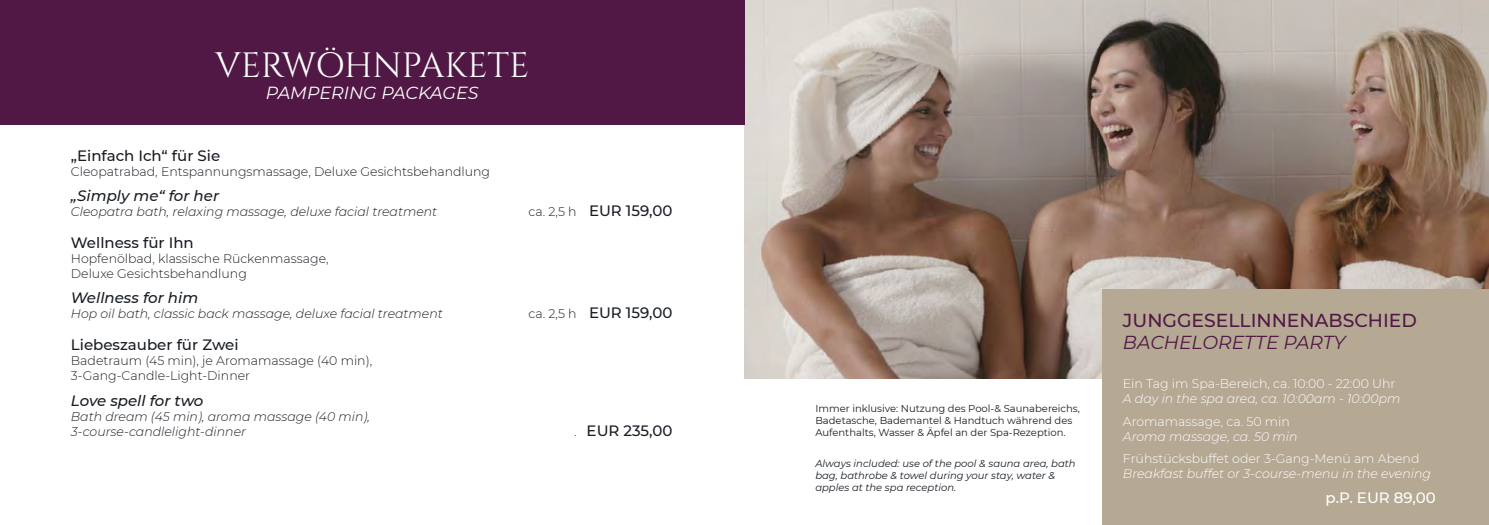
<style>
.page{position:relative;width:1489px;height:525px;background:#fff}
.page>*{position:absolute;margin:0;border:0;box-sizing:border-box;transform-origin:0 0}
.t1{font:35px "Cinzel";letter-spacing:-.005em;color:#fff}
.t2{font:500 18.75px "Montserrat";color:#511845}
.t3{font:italic 18.75px "Montserrat";color:#511845}
.t4{font:italic 17.5px "Montserrat";color:#fff}
.t5{font:500 15px "Montserrat";color:#181d24}
.t6{font:italic 500 15px "Montserrat";color:#181d24}
.t7{font:500 15px "Montserrat";color:#fff}
.t8{font:300 12.5px/15px "Montserrat";color:#181d24}
.t9{font:italic 300 12.5px/15px "Montserrat";color:#181d24}
.t10{font:italic 300 12.5px "Montserrat";color:#fff}
.t11{font:300 12.5px "Montserrat";color:#fff}
.t12{font:10px/12px "Montserrat";color:#181d24}
.t13{font:italic 10px/12px "Montserrat";color:#181d24}
.s1{font-weight:300;font-size:12.5px}
</style>
<div class="page">
<img style="left:744px;top:0;width:744px;height:379px">
<div style="left:1102px;top:289px;width:386px;height:235px;background:#b5a994"></div>
<div style="left:0;top:0;width:744px;height:124px;background:#511845"></div>
<h1 class="t1" style="left:215px;top:42px;width:316px">VERWÖHNPAKETE</h1>
<h3 class="t4" style="left:266px;top:81px;width:214px">PAMPERING PACKAGES</h3>
<p class="t5" style="left:71px;top:145px;width:151px">„Einfach Ich“ für Sie</p>
<p class="t8" style="left:71px;top:163px;width:421px">Cleopatrabad, Entspannungsmassage, Deluxe Gesichtsbehandlung</p>
<p class="t6" style="left:71px;top:185px;width:150px">„Simply me“ for her</p>
<p class="t9" style="left:71px;top:203px;width:368px">Cleopatra bath, relaxing massage, deluxe facial treatment</p>
<p class="t5" style="left:528px;top:200px;width:145px"><span class="s1">ca. 2,5 h</span> EUR 159,00</p>
<p class="t5" style="left:71px;top:232px;width:124px">Wellness für Ihn</p>
<p class="t8" style="left:71px;top:250px;width:259px">Hopfenölbad, klassische Rückenmassage,<br>Deluxe Gesichtsbehandlung</p>
<p class="t6" style="left:71px;top:287px;width:129px">Wellness for him</p>
<p class="t9" style="left:71px;top:305px;width:373px">Hop oil bath, classic back massage, deluxe facial treatment</p>
<p class="t5" style="left:528px;top:302px;width:145px"><span class="s1">ca. 2,5 h</span> EUR 159,00</p>
<p class="t5" style="left:71px;top:334px;width:169px">Liebeszauber für Zwei</p>
<p class="t8" style="left:71px;top:353px;width:303px">Badetraum (45 min), je Aromamassage (40 min),<br>3-Gang-Candle-Light-Dinner</p>
<p class="t6" style="left:71px;top:389px;width:134px">Love spell for two</p>
<p class="t9" style="left:71px;top:408px;width:300px">Bath dream (45 min), aroma massage (40 min),<br>3-course-candlelight-dinner</p>
<p class="t5" style="left:574px;top:419px;width:100px"><span class="s1">.</span> EUR 235,00</p>
<p class="t12" style="left:815px;top:402px;width:266px">Immer inklusive: Nutzung des Pool-&amp; Saunabereichs,<br>Badetasche, Bademantel &amp; Handtuch während des<br>Aufenthalts, Wasser &amp; Äpfel an der Spa-Rezeption.</p>
<p class="t13" style="left:815px;top:457px;width:262px">Always included: use of the pool &amp; sauna area, bath bag, bathrobe &amp; towel during your stay, water &amp; apples at the spa reception.</p>
<h2 class="t2" style="left:1122px;top:307px;width:295px">JUNGGESELLINNENABSCHIED</h2>
<h2 class="t3" style="left:1122px;top:329px;width:224px">BACHELORETTE PARTY</h2>
<p class="t11" style="left:1122px;top:375px;width:274px">Ein Tag im Spa-Bereich, ca. 10:00 - 22:00 Uhr</p>
<p class="t10" style="left:1122px;top:390px;width:279px">A day in the spa area, ca. 10:00am - 10:00pm</p>
<p class="t11" style="left:1122px;top:412px;width:168px">Aromamassage, ca. 50 min</p>
<p class="t10" style="left:1122px;top:427px;width:176px">Aroma massage, ca. 50 min</p>
<p class="t11" style="left:1122px;top:449px;width:298px">Frühstücksbuffet oder 3-Gang-Menü am Abend</p>
<p class="t10" style="left:1122px;top:464px;width:309px">Breakfast buffet or 3-course-menu in the evening</p>
<p class="t7" style="left:1325px;top:486px;width:112px">p.P. EUR 89,00</p>
</div>
